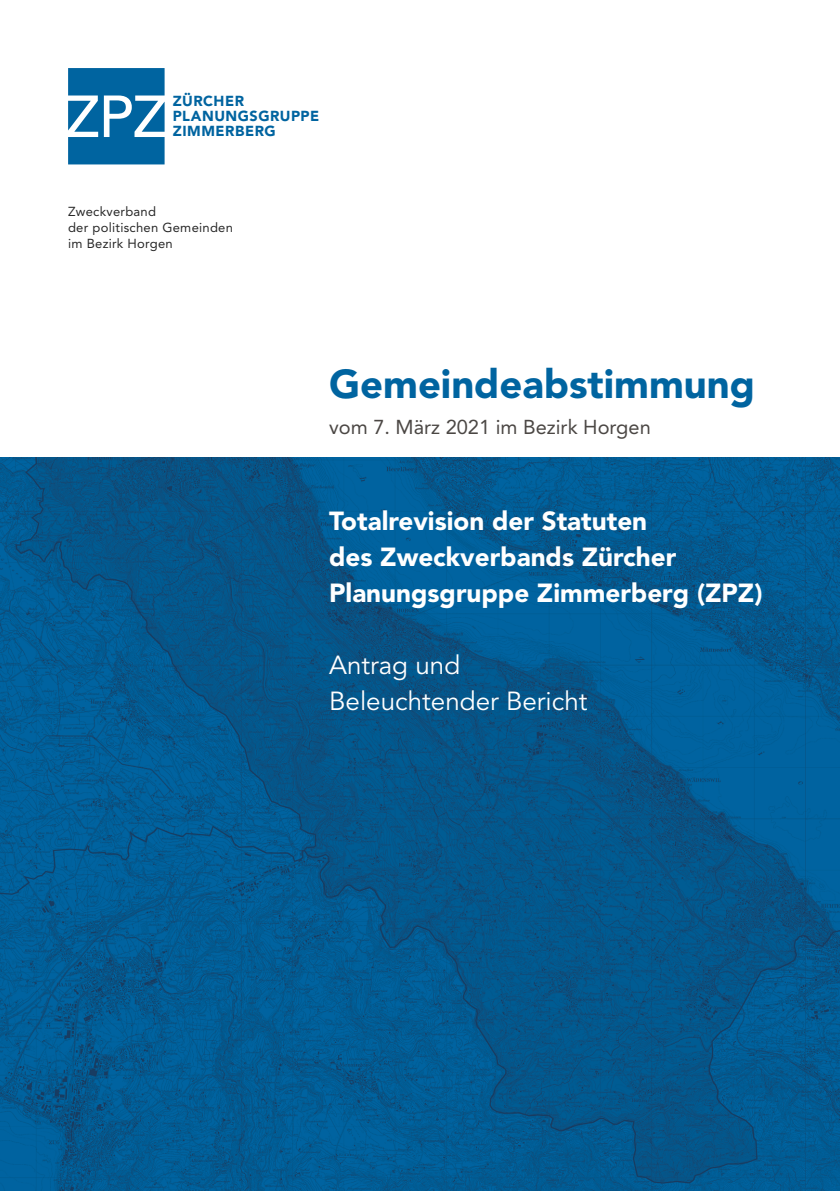
<style>
.page{position:relative;width:840px;height:1191px;background:#fff}
.page>*{position:absolute;margin:0;border:0;box-sizing:border-box;transform-origin:0 0}
.t1{font:900 40px "Avenir LT Std";color:#0064a0}
.t2{font:900 26px/36px "Avenir LT Std";color:#fff}
.t3{font:26px/36px "Avenir LT Std";color:#fff}
.t4{font:20px "Avenir LT Std";color:#4b4744}
.t5{font:900 14.4px/15px "Avenir LT Std";letter-spacing:.035em;color:#0064a0}
.t6{font:13px/16px "Avenir LT Std";letter-spacing:.02em;color:#000}
</style>
<div class="page">
<img style="left:0;top:457px;width:839px;height:734px">
<svg style="left:68px;top:68px;width:96px;height:96px;background:#2c7eb0"></svg>
<p class="t5" style="left:173px;top:94px;width:148px">ZÜRCHER<br>PLANUNGSGRUPPE<br>ZIMMERBERG</p>
<p class="t6" style="left:68px;top:204px;width:166px">Zweckverband<br>der politischen Gemeinden im Bezirk Horgen</p>
<h1 class="t1" style="left:329px;top:359px;width:427px">Gemeindeabstimmung</h1>
<p class="t4" style="left:329px;top:415px;width:323px">vom 7. März 2021 im Bezirk Horgen</p>
<p class="t2" style="left:329px;top:502px;width:434px">Totalrevision der Statuten<br>des Zweckverbands Zürcher<br>Planungsgruppe Zimmerberg (ZPZ)</p>
<p class="t3" style="left:329px;top:647px;width:260px">Antrag und<br>Beleuchtender Bericht</p>
</div>
